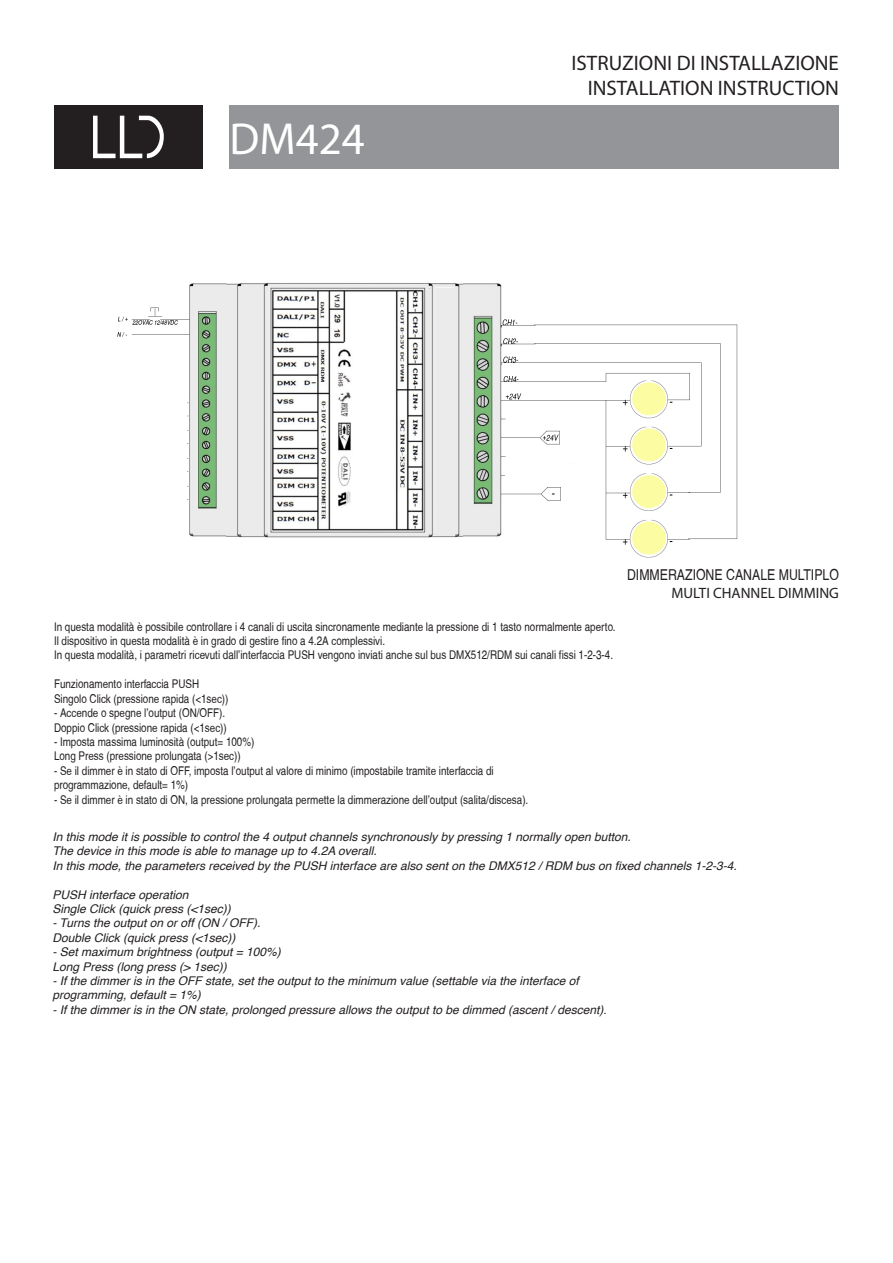
<style>
.page{position:relative;width:893px;height:1263px;background:#fff}
.page>*{position:absolute;margin:0;border:0;box-sizing:border-box;transform-origin:0 0}
.t1{font:45px "Myriad Pro";color:#fff}
.t2{font:21px/25.2px "Myriad Pro";color:#231f20;text-align:right}
.t3{font:condensed 15px "Helvetica";color:#231f20}
.t4{font:15px "Myriad Pro";color:#231f20}
.t5{font:condensed 12px "Helvetica";color:#231f20}
.t6{font:italic 12px "Helvetica";color:#231f20}
.s1{font-style:normal}
</style>
<div class="page">
<div style="left:230px;top:105px;width:609px;height:64px;background:#939598"></div>
<div style="left:54px;top:105px;width:149px;height:64px;background:#231f20"></div>
<svg style="left:93px;top:116px;width:71px;height:42px"></svg>
<img style="left:117px;top:282px;width:621px;height:276px">
<h1 class="t1" style="left:230px;top:111px;width:137px">DM424</h1>
<h2 class="t2" style="left:572px;top:50px;width:269px">ISTRUZIONI DI INSTALLAZIONE<br>INSTALLATION INSTRUCTION</h2>
<p class="t3" style="left:627px;top:566px;width:213px">DIMMERAZIONE CANALE MULTIPLO</p>
<p class="t4" style="left:671px;top:583px;width:169px">MULTI CHANNEL DIMMING</p>
<p class="t5" style="left:54px;top:619px;width:563px">In questa modalità è possibile controllare i 4 canali di uscita sincronamente mediante la pressione di 1 tasto normalmente aperto.</p>
<p class="t5" style="left:54px;top:634px;width:333px">Il dispositivo in questa modalità è in grado di gestire fino a 4.2A complessivi.</p>
<p class="t5" style="left:54px;top:648px;width:561px">In questa modalità, i parametri ricevuti dall’interfaccia PUSH vengono inviati anche sul bus DMX512/RDM sui canali fissi 1-2-3-4.</p>
<p class="t5" style="left:54px;top:677px;width:147px">Funzionamento interfaccia PUSH</p>
<p class="t5" style="left:54px;top:691px;width:176px">Singolo Click (pressione rapida (&lt;1sec))</p>
<p class="t5" style="left:54px;top:706px;width:173px">- Accende o spegne l’output (ON/OFF).</p>
<p class="t5" style="left:54px;top:720px;width:174px">Doppio Click (pressione rapida (&lt;1sec))</p>
<p class="t5" style="left:54px;top:735px;width:202px">- Imposta massima luminosità (output= 100%)</p>
<p class="t5" style="left:54px;top:749px;width:188px">Long Press (pressione prolungata (&gt;1sec))</p>
<p class="t5" style="left:54px;top:763px;width:441px">- Se il dimmer è in stato di OFF, imposta l’output al valore di minimo (impostabile tramite interfaccia di</p>
<p class="t5" style="left:54px;top:778px;width:136px">programmazione, default= 1%)</p>
<p class="t5" style="left:54px;top:792px;width:476px">- Se il dimmer è in stato di ON, la pressione prolungata permette la dimmerazione dell’output (salita/discesa).</p>
<p class="t6" style="left:52px;top:827px;width:580px">In this mode it is possible to control the 4 output channels synchronously by pressing 1 normally open button.</p>
<p class="t6" style="left:52px;top:842px;width:326px">The device in this mode is able to manage up to 4.2A overall.</p>
<p class="t6" style="left:52px;top:856px;width:686px">In this mode, the parameters received by the PUSH interface are also sent on the DMX512 / RDM bus on fixed channels 1-2-3-4.</p>
<p class="t6" style="left:52px;top:885px;width:138px">PUSH interface operation</p>
<p class="t6" style="left:52px;top:899px;width:180px">Single Click (quick press (&lt;1sec))</p>
<p class="t6" style="left:52px;top:914px;width:209px">- Turns the output on or off (ON / OFF).</p>
<p class="t6" style="left:52px;top:928px;width:185px">Double Click (quick press (&lt;1sec))</p>
<p class="t6" style="left:52px;top:943px;width:230px">- Set maximum brightness (output = 100%)</p>
<p class="t6" style="left:52px;top:957px;width:176px">Long Press (long press (&gt; 1sec))</p>
<p class="t6" style="left:52px;top:971px;width:528px">- If the dimmer is in the OFF state, set the output to the minimum value (settable via the interface of</p>
<p class="t6" style="left:52px;top:986px;width:150px">programming, default = 1%)</p>
<p class="t6" style="left:52px;top:1000px;width:556px">- If the dimmer is in the ON state, prolonged pressure allows the output to be dimmed (ascent / descent)<span class="s1">.</span></p>
</div>
